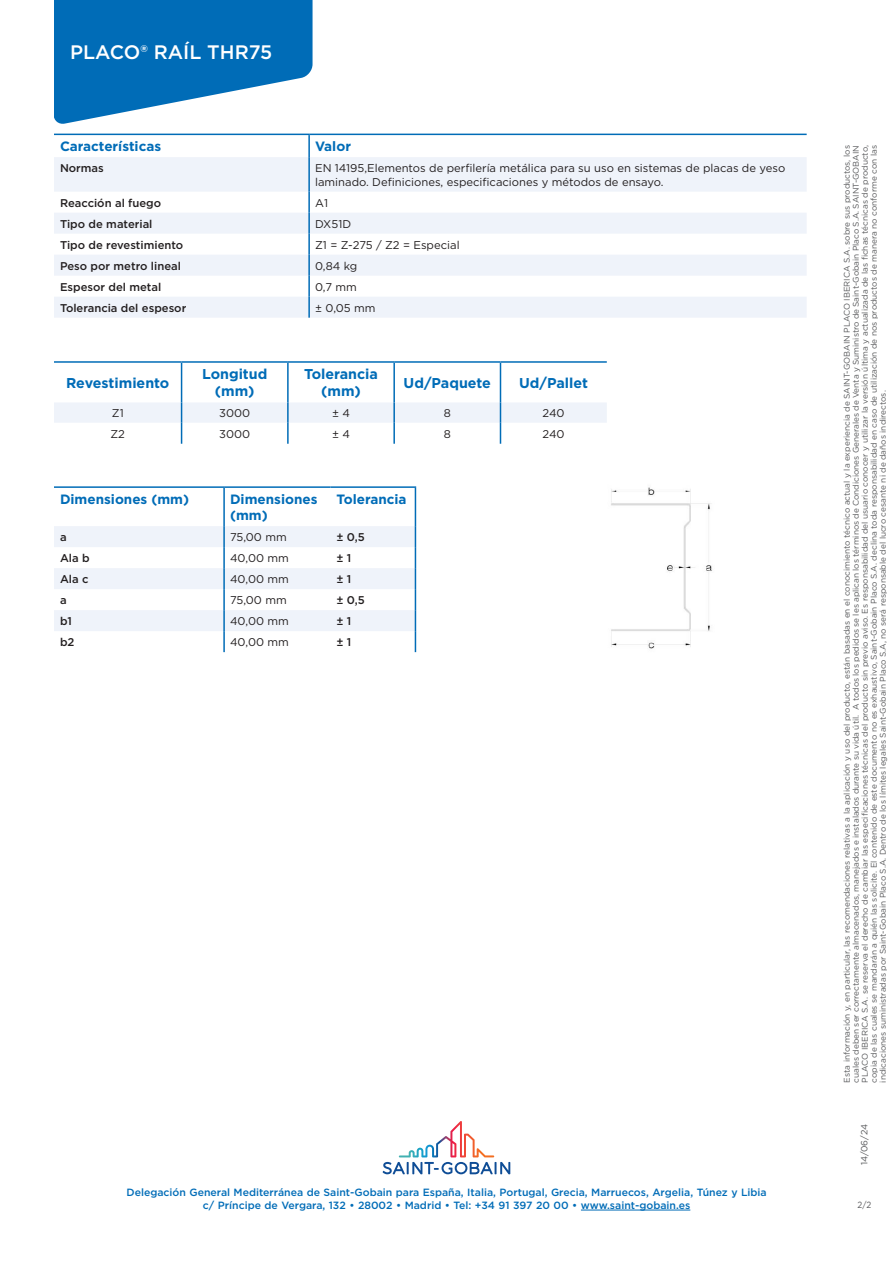
<style>
.page{position:relative;width:893px;height:1263px;background:#fff}
.page>*{position:absolute;margin:0;border:0;box-sizing:border-box;transform-origin:0 0}
.Product_Name_2{font:500 19.5px "Gotham";color:#fff}
.column_header_1_colu{font:700 14.25px/17.1px "Gotham";color:#006cb7;text-align:center}
.column_header_column{font:700 13.5px/16.2px "Gotham";color:#006cb7}
.column_2{font:11.25px/13.5px "Gotham";color:#231f20}
.column_1{font:500 11.25px "Gotham";color:#231f20}
.column_3{font:500 11.25px "Gotham";color:#231f20}
.column_5{font:11.25px "Gotham";letter-spacing:-.015em;color:#231f20}
.column_1-2{font:11.25px "Gotham";color:#231f20}
.column_3-2{font:11.25px "Gotham";color:#231f20}
.column_4{font:11.25px "Gotham";color:#231f20}
.t1{font:500 10.5px/12.6px "Gotham";color:#006cb7;text-align:center}
.t2{font:9px "Gotham";color:#57585a}
.t3{font:9px "Gotham";color:#57585a;scale:.9 1}
.t4{font:8.25px/9px "Gotham";color:#57585a;text-align:justify}
</style>
<div class="page">
<svg style="left:54px;top:0;width:259px;height:124px"></svg>
<hr style="left:581px;top:1210px;width:109px;height:1px;background:#006cb7">
<svg style="left:383px;top:1121px;width:127px;height:53px"></svg>
<svg style="left:54px;top:157px;width:753px;height:161px;fill:#eff3fa"></svg>
<hr style="left:54px;top:134px;width:255px;height:1px;background:#006cb7">
<hr style="left:309px;top:134px;width:498px;height:1px;background:#006cb7">
<hr style="left:308px;top:135px;width:2px;height:22px;background:#006cb7">
<hr style="left:308px;top:157px;width:2px;height:35px;background:#006cb7">
<hr style="left:308px;top:192px;width:2px;height:21px;background:#006cb7">
<hr style="left:308px;top:213px;width:2px;height:21px;background:#006cb7">
<hr style="left:308px;top:234px;width:2px;height:21px;background:#006cb7">
<hr style="left:308px;top:255px;width:2px;height:21px;background:#006cb7">
<hr style="left:308px;top:276px;width:2px;height:21px;background:#006cb7">
<hr style="left:308px;top:297px;width:2px;height:21px;background:#006cb7">
<hr style="left:54px;top:361px;width:128px;height:2px;background:#006cb7">
<hr style="left:182px;top:361px;width:106px;height:2px;background:#006cb7">
<hr style="left:181px;top:363px;width:1px;height:39px;background:#006cb7">
<hr style="left:288px;top:361px;width:106px;height:2px;background:#006cb7">
<hr style="left:287px;top:363px;width:2px;height:39px;background:#006cb7">
<hr style="left:394px;top:361px;width:106px;height:2px;background:#006cb7">
<hr style="left:393px;top:363px;width:2px;height:39px;background:#006cb7">
<hr style="left:500px;top:361px;width:107px;height:2px;background:#006cb7">
<hr style="left:500px;top:363px;width:1px;height:39px;background:#006cb7">
<svg style="left:54px;top:402px;width:553px;height:42px"></svg>
<hr style="left:54px;top:486px;width:170px;height:2px;background:#006cb7">
<hr style="left:224px;top:486px;width:106px;height:2px;background:#006cb7">
<hr style="left:223px;top:488px;width:2px;height:38px;background:#006cb7">
<hr style="left:330px;top:486px;width:86px;height:2px;background:#006cb7">
<hr style="left:415px;top:488px;width:1px;height:38px;background:#006cb7">
<svg style="left:54px;top:526px;width:362px;height:126px"></svg>
<img style="left:611px;top:487px;width:101px;height:162px">
<p class="Product_Name_2" style="left:70px;top:39px;width:204px">PLACO® RAÍL THR75</p>
<p class="column_header_column" style="left:60px;top:138px;width:103px">Características</p>
<p class="column_header_column" style="left:315px;top:138px;width:37px">Valor</p>
<p class="column_1" style="left:60px;top:161px;width:45px">Normas</p>
<p class="column_2" style="left:315px;top:161px;width:472px">EN 14195,Elementos de perfilería metálica para su uso en sistemas de placas de yeso laminado. Definiciones, especificaciones y métodos de ensayo.</p>
<p class="column_1" style="left:60px;top:195px;width:103px">Reacción al fuego</p>
<p class="column_2" style="left:315px;top:196px;width:14px">A1</p>
<p class="column_1" style="left:60px;top:216px;width:94px">Tipo de material</p>
<p class="column_2" style="left:315px;top:217px;width:38px">DX51D</p>
<p class="column_1" style="left:60px;top:237px;width:125px">Tipo de revestimiento</p>
<p class="column_2" style="left:315px;top:238px;width:146px">Z1 = Z-275 / Z2 = Especial</p>
<p class="column_1" style="left:60px;top:258px;width:122px">Peso por metro lineal</p>
<p class="column_2" style="left:315px;top:259px;width:44px">0,84 kg</p>
<p class="column_1" style="left:60px;top:279px;width:103px">Espesor del metal</p>
<p class="column_2" style="left:315px;top:280px;width:43px">0,7 mm</p>
<p class="column_1" style="left:60px;top:300px;width:128px">Tolerancia del espesor</p>
<p class="column_2" style="left:315px;top:301px;width:62px">± 0,05 mm</p>
<p class="column_header_1_colu" style="left:66px;top:374px;width:105px">Revestimiento</p>
<p class="column_header_1_colu" style="left:202px;top:366px;width:67px">Longitud (mm)</p>
<p class="column_header_1_colu" style="left:304px;top:366px;width:76px">Tolerancia (mm)</p>
<p class="column_header_1_colu" style="left:404px;top:374px;width:89px">Ud/Paquete</p>
<p class="column_header_1_colu" style="left:519px;top:374px;width:71px">Ud/Pallet</p>
<p class="column_1-2" style="left:112px;top:406px;width:13px">Z1</p>
<p class="column_2" style="left:219px;top:406px;width:33px">3000</p>
<p class="column_3-2" style="left:332px;top:406px;width:19px">± 4</p>
<p class="column_4" style="left:444px;top:406px;width:9px">8</p>
<p class="column_5" style="left:543px;top:406px;width:24px">240</p>
<p class="column_1-2" style="left:111px;top:427px;width:16px">Z2</p>
<p class="column_2" style="left:219px;top:427px;width:33px">3000</p>
<p class="column_3-2" style="left:332px;top:427px;width:19px">± 4</p>
<p class="column_4" style="left:444px;top:427px;width:9px">8</p>
<p class="column_5" style="left:543px;top:427px;width:24px">240</p>
<p class="column_header_column" style="left:60px;top:491px;width:131px">Dimensiones (mm)</p>
<p class="column_header_column" style="left:230px;top:491px;width:89px">Dimensiones (mm)</p>
<p class="column_header_column" style="left:336px;top:491px;width:72px">Tolerancia</p>
<p class="column_1" style="left:60px;top:530px;width:8px">a</p>
<p class="column_2" style="left:230px;top:530px;width:58px">75,00 mm</p>
<p class="column_3" style="left:336px;top:530px;width:30px">± 0,5</p>
<p class="column_1" style="left:60px;top:551px;width:31px">Ala b</p>
<p class="column_2" style="left:230px;top:551px;width:60px">40,00 mm</p>
<p class="column_3" style="left:336px;top:551px;width:16px">± 1</p>
<p class="column_1" style="left:60px;top:572px;width:30px">Ala c</p>
<p class="column_2" style="left:230px;top:572px;width:60px">40,00 mm</p>
<p class="column_3" style="left:336px;top:572px;width:16px">± 1</p>
<p class="column_1" style="left:60px;top:593px;width:8px">a</p>
<p class="column_2" style="left:230px;top:593px;width:58px">75,00 mm</p>
<p class="column_3" style="left:336px;top:593px;width:30px">± 0,5</p>
<p class="column_1" style="left:60px;top:614px;width:14px">b1</p>
<p class="column_2" style="left:230px;top:614px;width:60px">40,00 mm</p>
<p class="column_3" style="left:336px;top:614px;width:16px">± 1</p>
<p class="column_1" style="left:60px;top:635px;width:16px">b2</p>
<p class="column_2" style="left:230px;top:635px;width:60px">40,00 mm</p>
<p class="column_3" style="left:336px;top:635px;width:16px">± 1</p>
<p class="t1" style="left:127px;top:1186px;width:642px">Delegación General Mediterránea de Saint-Gobain para España, Italia, Portugal, Grecia, Marruecos, Argelia, Túnez y Libia c/ Príncipe de Vergara, 132 • 28002 • Madrid • Tel: +34 91 397 20 00 • www.saint-gobain.es</p>
<p class="t4" style="left:842px;top:1082px;width:939px;rotate:-90deg">Esta información y, en particular, las recomendaciones relativas a la aplicación y uso del producto, están basadas en el conocimiento técnico actual y la experiencia de SAINT-GOBAIN PLACO IBERICA S.A. sobre sus productos, los cuales deben ser correctamente almacenados, manejados e instalados durante su vida útil. A todos los pedidos se les aplican los términos de Condiciones Generales de Venta y Suministro de Saint-Gobain Placo S.A. SAINT-GOBAIN PLACO IBERICA S.A. se reserva el derecho de cambiar las especificaciones técnicas del producto sin previo aviso. Es responsabilidad del usuario conocer y utilizar la versión última y actualizada de las fichas técnicas de producto, copia de las cuales se mandarán a quién las solicite. El contenido de este documento no es exhaustivo, Saint-Gobain Placo S.A. declina toda responsabilidad en caso de utilización de nos productos de manera no conforme con las indicaciones suministradas por Saint-Gobain Placo S.A. Dentro de los límites legales Saint-Gobain Placo S.A, no será responsable del lucro cesante ni de daños indirectos.</p>
<p class="t2" style="left:858px;top:1165px;width:43px;rotate:-90deg">14/06/24</p>
<p class="t3" style="left:858px;top:1199px;width:17px">2/2</p>
</div>
